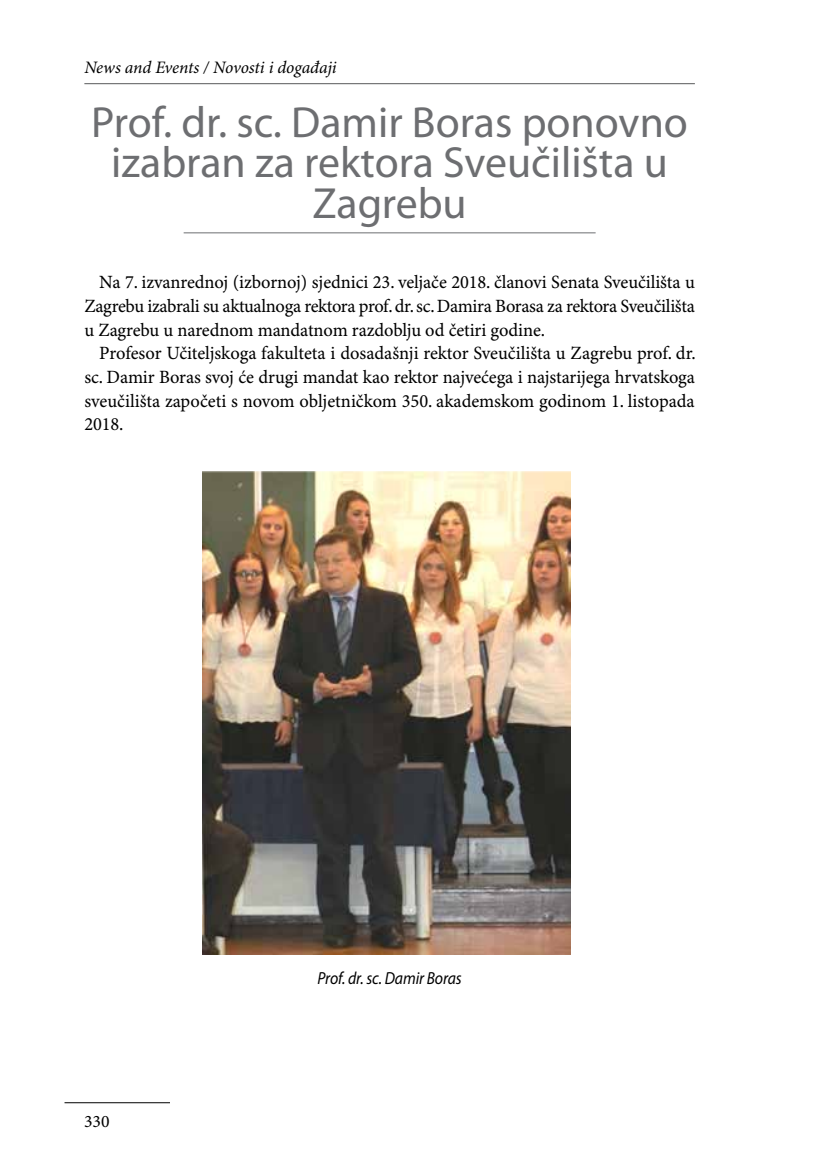
<style>
.page{position:relative;width:819px;height:1166px;background:#fff}
.page>*{position:absolute;margin:0;border:0;box-sizing:border-box;transform-origin:0 0}
.t1{font:43.75px/40.2px "Myriad Pro";color:#6d6e71;text-align:center}
.t2{font:18.72px/23.6px "Minion Pro Capt";letter-spacing:-.005em;color:#000;text-align:justify}
.t3{font:italic 17.5px "Minion Pro";letter-spacing:-.005em;color:#000}
.t4{font:italic 17.5px "Myriad Pro";letter-spacing:-.005em;color:#000;scale:.9 1}
.t5{font:17.5px "Minion Pro Capt";color:#000}
</style>
<div class="page">
<hr style="left:84px;top:83px;width:610px;height:1px;background:#58595b">
<hr style="left:64px;top:1102px;width:106px;height:1px;background:#000">
<img style="left:202px;top:471px;width:368px;height:483px">
<hr style="left:184px;top:232px;width:411px;height:1px;background:#6d6e71">
<p class="t3" style="left:84px;top:57px;width:254px">News and Events / Novosti i događaji</p>
<h1 class="t1" style="left:91px;top:103px;width:598px">Prof. dr. sc. Damir Boras ponovno izabran za rektora Sveučilišta u<br>Zagrebu</h1>
<p class="t2" style="left:84px;top:271px;width:612px;text-indent:15px">Na 7. izvanrednoj (izbornoj) sjednici 23. veljače 2018. članovi Senata Sveučilišta u Zagrebu izabrali su aktualnoga rektora prof. dr. sc. Damira Borasa za rektora Sveučilišta u Zagrebu u narednom mandatnom razdoblju od četiri godine.</p>
<p class="t2" style="left:84px;top:342px;width:613px;text-indent:15px">Profesor Učiteljskoga fakulteta i dosadašnji rektor Sveučilišta u Zagrebu prof. dr. sc. Damir Boras svoj će drugi mandat kao rektor najvećega i najstarijega hrvatskoga sveučilišta započeti s novom obljetničkom 350. akademskom godinom 1. listopada 2018.</p>
<p class="t5" style="left:84px;top:1110px;width:27px">330</p>
<p class="t4" style="left:317px;top:968px;width:161px">Prof. dr. sc. Damir Boras</p>
</div>
